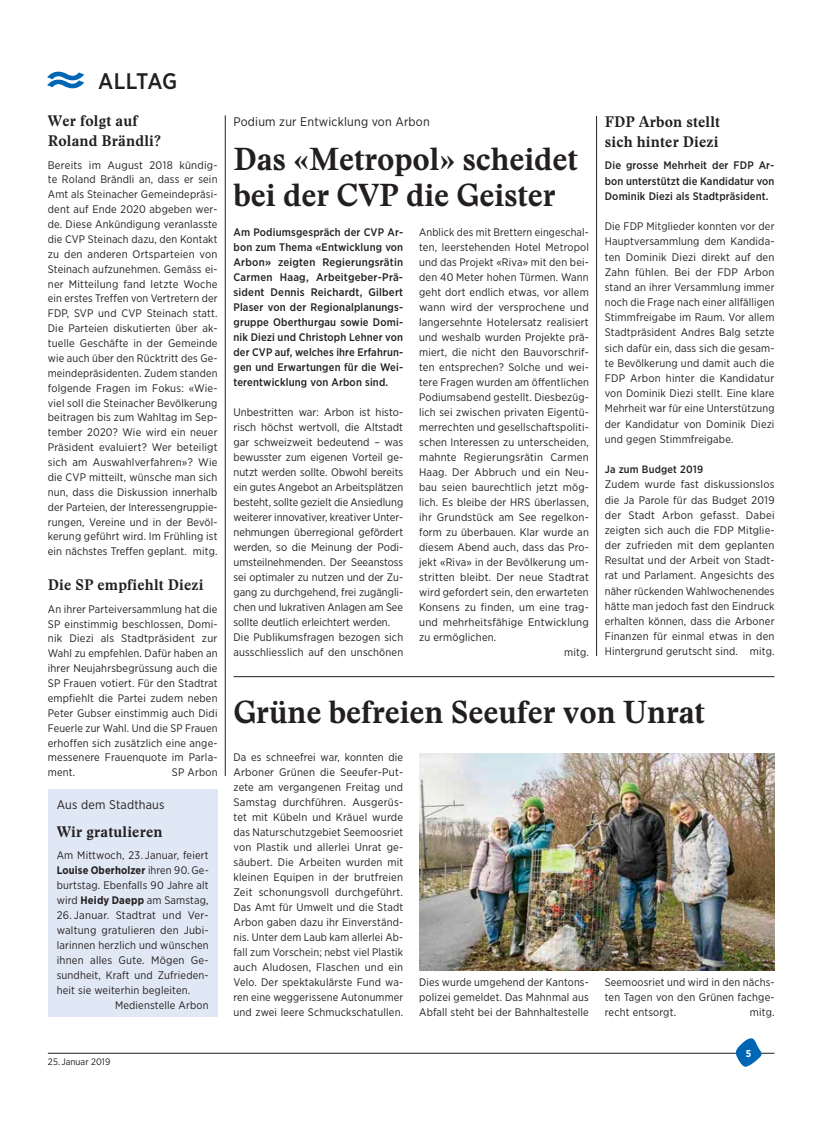
<style>
.page{position:relative;width:833px;height:1134px;background:#fff}
.page>*{position:absolute;margin:0;border:0;box-sizing:border-box;transform-origin:0 0}
.t1{font:700 31.25px/36.2px "Stanley";letter-spacing:-.005em;color:#231f20}
.t2{font:500 22.5px "Gotham Narrow";letter-spacing:-.015em;color:#231f20}
.t3{font:700 15px/20px "Stanley";letter-spacing:.01em;color:#231f20}
.t4{font:12.5px "Gotham Narrow";letter-spacing:.015em;color:#231f20}
.t5{font:11px/15px "Gotham Narrow";letter-spacing:.015em;color:#231f20;text-align:justify}
.t6{font:500 11px/15px "Gotham Narrow";letter-spacing:.015em;color:#231f20;text-align:justify}
.t7{font:500 10.62px "Gotham Narrow";letter-spacing:.02em;color:#231f20}
.t8{font:700 10px "Gotham Narrow";color:#fff}
.t9{font:9.38px "Gotham Narrow";color:#231f20}
.s1{font-weight:700}
</style>
<div class="page">
<svg style="left:47px;top:72px;width:37px;height:16px"></svg>
<hr style="left:48px;top:1053px;width:726px;height:1px;background:#231f20">
<svg style="left:735px;top:1038px;width:27px;height:29px"></svg>
<div style="left:48px;top:789px;width:169px;height:227px;background:#e1e8f5"></div>
<hr style="left:596px;top:116px;width:1px;height:540px;background:#231f20">
<hr style="left:225px;top:115px;width:1px;height:661px;background:#231f20">
<hr style="left:233px;top:676px;width:541px;height:1px;background:#231f20">
<img style="left:419px;top:753px;width:355px;height:218px">
<h2 class="t2" style="left:98px;top:66px;width:81px">ALLTAG</h2>
<h3 class="t3" style="left:48px;top:111px;width:115px">Wer folgt auf<br>Roland Brändli?</h3>
<p class="t5" style="left:48px;top:157px;width:171px">Bereits im August 2018 kündig&shy;te Roland Brändli an, dass er sein Amt als Steinacher Gemeindepräsi&shy;dent auf Ende 2020 abgeben wer&shy;de. Diese Ankündigung veranlasste die CVP Steinach dazu, den Kontakt zu den anderen Ortsparteien von Steinach aufzunehmen. Gemäss ei&shy;ner Mitteilung fand letzte Woche ein erstes Treffen von Vertretern der FDP, SVP und CVP Steinach statt.<br>Die Parteien diskutierten über ak&shy;tuelle Geschäfte in der Gemeinde wie auch über den Rücktritt des Ge&shy;meindepräsidenten. Zudem standen folgende Fragen im Fokus: «Wie&shy;viel soll die Steinacher Bevölkerung beitragen bis zum Wahltag im Sep&shy;tember 2020? Wie wird ein neuer Präsident evaluiert? Wer beteiligt sich am Auswahlverfahren»? Wie die CVP mitteilt, wünsche man sich nun, dass die Diskussion innerhalb der Parteien, der Interessengruppie&shy;rungen, Vereine und in der Bevöl&shy;kerung geführt wird. Im Frühling ist ein nächstes Treffen geplant. mitg.</p>
<h3 class="t3" style="left:48px;top:575px;width:157px">Die SP empfiehlt Diezi</h3>
<p class="t5" style="left:48px;top:601px;width:171px">An ihrer Parteiversammlung hat die SP einstimmig beschlossen, Domi&shy;nik Diezi als Stadtpräsident zur Wahl zu empfehlen. Dafür haben an ihrer Neujahrsbegrüssung auch die SP Frauen votiert. Für den Stadtrat empfiehlt die Partei zudem neben Peter Gubser einstimmig auch Didi Feuerle zur Wahl. Und die SP Frauen erhoffen sich zusätzlich eine ange&shy;messenere Frauenquote im Parla&shy;ment.</p>
<p class="t5" style="left:172px;top:765px;width:47px">SP Arbon</p>
<p class="t4" style="left:57px;top:797px;width:109px">Aus dem Stadthaus</p>
<h3 class="t3" style="left:57px;top:822px;width:107px">Wir gratulieren</h3>
<p class="t5" style="left:57px;top:848px;width:153px">Am Mittwoch, 23. Januar, feiert <span class="s1">Louise Oberholzer</span> ihren 90. Ge&shy;burtstag. Ebenfalls 90 Jahre alt wird <span class="s1">Heidy Daepp</span> am Samstag,</p>
<p class="t5" style="left:57px;top:908px;width:153px">26. Januar. Stadtrat und Ver-</p>
<p class="t5" style="left:57px;top:923px;width:153px">waltung gratulieren den Jubi-</p>
<p class="t5" style="left:57px;top:938px;width:153px">larinnen herzlich und wünschen</p>
<p class="t5" style="left:57px;top:953px;width:153px">ihnen alles Gute. Mögen Ge-</p>
<p class="t5" style="left:57px;top:968px;width:153px">sundheit, Kraft und Zufrieden-</p>
<p class="t5" style="left:57px;top:983px;width:135px">heit sie weiterhin begleiten.</p>
<p class="t5" style="left:115px;top:998px;width:95px">Medienstelle Arbon</p>
<p class="t9" style="left:48px;top:1056px;width:64px">25. Januar 2019</p>
<p class="t4" style="left:233px;top:114px;width:198px">Podium zur Entwicklung von Arbon</p>
<h1 class="t1" style="left:233px;top:141px;width:346px">Das «Metropol» scheidet bei der CVP die Geister</h1>
<p class="t6" style="left:233px;top:224px;width:171px">Am Podiumsgespräch der CVP Ar&shy;bon zum Thema «Entwicklung von Arbon» zeigten Regierungsrätin Carmen Haag, Arbeitgeber-Prä&shy;sident Dennis Reichardt, Gilbert Plaser von der Regionalplanungs&shy;gruppe Oberthurgau sowie Domi&shy;nik Diezi und Christoph Lehner von der CVP auf, welches ihre Erfahrun&shy;gen und Erwartungen für die Wei&shy;terentwicklung von Arbon sind.</p>
<p class="t5" style="left:233px;top:404px;width:171px;text-align:left">Unbestritten war: Arbon ist histo&shy;risch höchst wertvoll, die Altstadt gar schweizweit bedeutend – was bewusster zum eigenen Vorteil ge&shy;nutzt werden sollte. Obwohl bereits ein gutes Angebot an Arbeitsplätzen besteht, sollte gezielt die Ansiedlung weiterer innovativer, kreativer Unter&shy;nehmungen überregional gefördert werden, so die Meinung der Podi&shy;umsteilnehmenden. Der Seeanstoss sei optimaler zu nutzen und der Zu&shy;gang zu durchgehend, frei zugängli&shy;chen und lukrativen Anlagen am See sollte deutlich erleichtert werden.<br>Die Publikumsfragen bezogen sich ausschliesslich auf den unschönen</p>
<p class="t5" style="left:419px;top:224px;width:171px">Anblick des mit Brettern eingeschal-</p>
<p class="t5" style="left:419px;top:239px;width:171px">ten, leerstehenden Hotel Metropol</p>
<p class="t5" style="left:419px;top:254px;width:171px">und das Projekt «Riva» mit den bei-</p>
<p class="t5" style="left:419px;top:269px;width:171px">den 40 Meter hohen Türmen. Wann</p>
<p class="t5" style="left:419px;top:284px;width:171px">geht dort endlich etwas, vor allem</p>
<p class="t5" style="left:419px;top:299px;width:171px">wann wird der versprochene und</p>
<p class="t5" style="left:419px;top:314px;width:171px">langersehnte Hotelersatz realisiert</p>
<p class="t5" style="left:419px;top:329px;width:171px">und weshalb wurden Projekte prä-</p>
<p class="t5" style="left:419px;top:344px;width:171px">miert, die nicht den Bauvorschrif-</p>
<p class="t5" style="left:419px;top:359px;width:171px">ten entsprechen? Solche und wei-</p>
<p class="t5" style="left:419px;top:374px;width:171px">tere Fragen wurden am öffentlichen</p>
<p class="t5" style="left:419px;top:389px;width:171px">Podiumsabend gestellt. Diesbezüg-</p>
<p class="t5" style="left:419px;top:404px;width:171px">lich sei zwischen privaten Eigentü-</p>
<p class="t5" style="left:419px;top:419px;width:171px">merrechten und gesellschaftspoliti-</p>
<p class="t5" style="left:419px;top:434px;width:171px">schen Interessen zu unterscheiden,</p>
<p class="t5" style="left:419px;top:449px;width:171px">mahnte Regierungsrätin Carmen</p>
<p class="t5" style="left:419px;top:464px;width:171px">Haag. Der Abbruch und ein Neu-</p>
<p class="t5" style="left:419px;top:479px;width:171px">bau seien baurechtlich jetzt mög-</p>
<p class="t5" style="left:419px;top:494px;width:171px">lich. Es bleibe der HRS überlassen,</p>
<p class="t5" style="left:419px;top:509px;width:171px">ihr Grundstück am See regelkon-</p>
<p class="t5" style="left:419px;top:524px;width:171px">form zu überbauen. Klar wurde an</p>
<p class="t5" style="left:419px;top:539px;width:171px">diesem Abend auch, dass das Pro-</p>
<p class="t5" style="left:419px;top:554px;width:171px">jekt «Riva» in der Bevölkerung um-</p>
<p class="t5" style="left:419px;top:569px;width:171px">stritten bleibt. Der neue Stadtrat</p>
<p class="t5" style="left:419px;top:584px;width:171px">wird gefordert sein, den erwarteten</p>
<p class="t5" style="left:419px;top:599px;width:170px">Konsens zu finden, um eine trag-</p>
<p class="t5" style="left:419px;top:614px;width:171px">und mehrheitsfähige Entwicklung</p>
<p class="t5" style="left:419px;top:629px;width:79px">zu ermöglichen.</p>
<p class="t5" style="left:564px;top:644px;width:26px">mitg.</p>
<h3 class="t3" style="left:605px;top:112px;width:117px">FDP Arbon stellt sich hinter Diezi</h3>
<p class="t6" style="left:605px;top:158px;width:171px">Die grosse Mehrheit der FDP Ar&shy;bon unterstützt die Kandidatur von Dominik Diezi als Stadtpräsident.</p>
<p class="t5" style="left:605px;top:218px;width:171px">Die FDP Mitglieder konnten vor der Hauptversammlung dem Kandida&shy;ten Dominik Diezi direkt auf den Zahn fühlen. Bei der FDP Arbon stand an ihrer Versammlung immer noch die Frage nach einer allfälligen Stimmfreigabe im Raum. Vor allem Stadtpräsident Andres Balg setzte sich dafür ein, dass sich die gesam&shy;te Bevölkerung und damit auch die FDP Arbon hinter die Kandidatur von Dominik Diezi stellt. Eine klare Mehrheit war für eine Unterstützung der Kandidatur von Dominik Diezi und gegen Stimmfreigabe.</p>
<p class="t7" style="left:605px;top:463px;width:100px">Ja zum Budget 2019</p>
<p class="t5" style="left:605px;top:477px;width:171px">Zudem wurde fast diskussionslos die Ja Parole für das Budget 2019 der Stadt Arbon gefasst. Dabei zeigten sich auch die FDP Mitglie&shy;der zufrieden mit dem geplanten Resultat und der Arbeit von Stadt&shy;rat und Parlament. Angesichts des näher rückenden Wahlwochenendes hätte man jedoch fast den Eindruck erhalten können, dass die Arboner Finanzen für einmal etwas in den Hintergrund gerutscht sind. mitg.</p>
<h1 class="t1" style="left:233px;top:695px;width:473px">Grüne befreien Seeufer von Unrat</h1>
<p class="t5" style="left:233px;top:749px;width:171px">Da es schneefrei war, konnten die Arboner Grünen die Seeufer-Put&shy;zete am vergangenen Freitag und Samstag durchführen. Ausgerüs&shy;tet mit Kübeln und Kräuel wurde das Naturschutzgebiet Seemoosriet von Plastik und allerlei Unrat ge&shy;säubert. Die Arbeiten wurden mit kleinen Equipen in der brutfreien Zeit schonungsvoll durchgeführt.<br>Das Amt für Umwelt und die Stadt Arbon gaben dazu ihr Einverständ&shy;nis. Unter dem Laub kam allerlei Ab&shy;fall zum Vorschein; nebst viel Plastik auch Aludosen, Flaschen und ein Velo. Der spektakulärste Fund wa&shy;ren eine weggerissene Autonummer und zwei leere Schmuckschatullen.</p>
<p class="t5" style="left:419px;top:974px;width:171px">Dies wurde umgehend der Kantons&shy;polizei gemeldet. Das Mahnmal aus Abfall steht bei der Bahnhaltestelle</p>
<p class="t5" style="left:605px;top:974px;width:171px">Seemoosriet und wird in den nächs&shy;ten Tagen von den Grünen fachge&shy;recht entsorgt.</p>
<p class="t5" style="left:750px;top:1004px;width:26px">mitg.</p>
<p class="t8" style="left:746px;top:1047px;width:7px">5</p>
</div>
